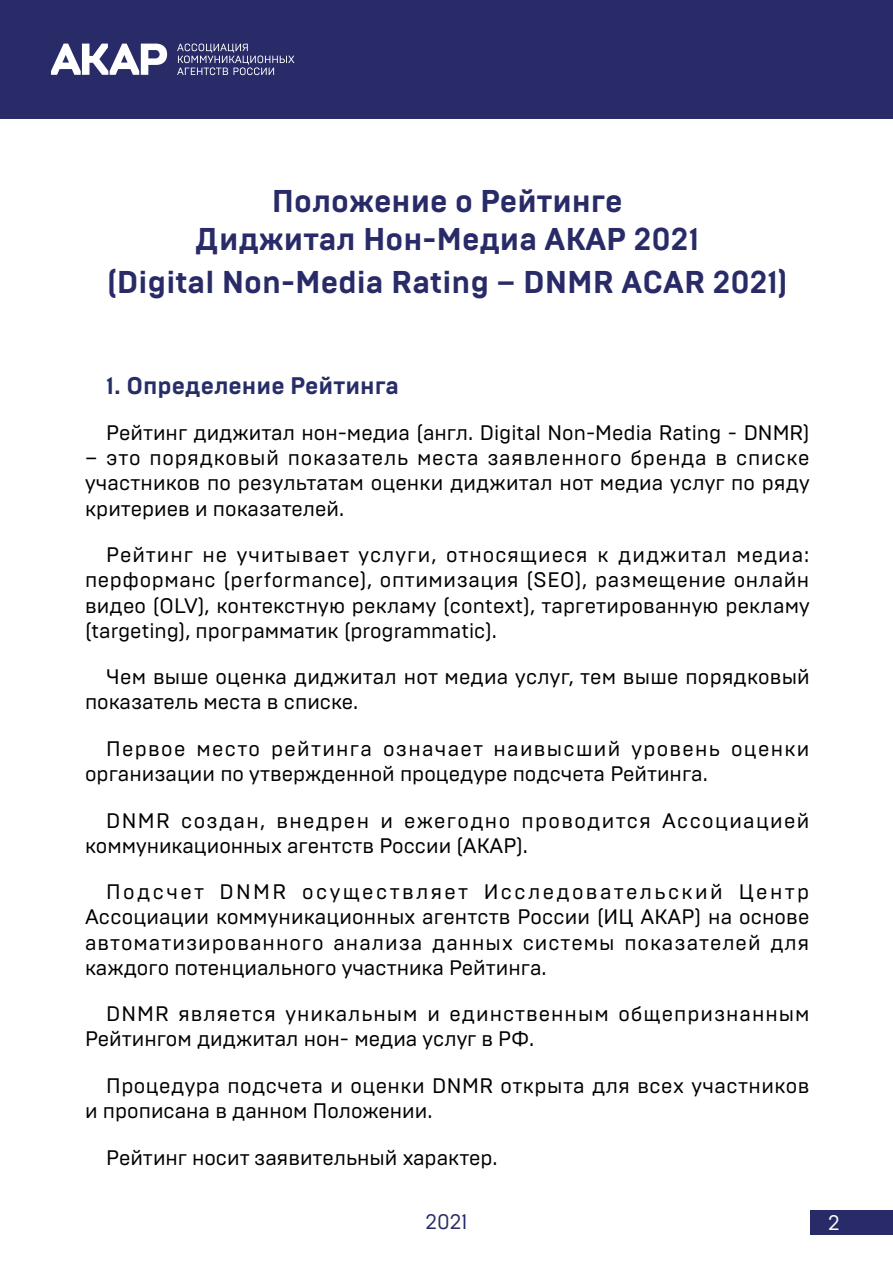
<style>
.page{position:relative;width:893px;height:1263px;background:#fff}
.page>*{position:absolute;margin:0;border:0;box-sizing:border-box;transform-origin:0 0}
.ZAGOLOVOK{font:700 31.5px "Brutal Type";color:#282b67}
.ZAGOLOVOK2{font:700 24px "Brutal Type";color:#272d67}
.text_indent{font:21px/25.2px "Brutal Type";color:#000;text-align:justify}
.text_indent-2{font:21px/25.2px "Brutal Type";letter-spacing:.065em;color:#000}
.text_indent-3{font:21px/25.2px "Brutal Type";letter-spacing:.045em;color:#000}
.text_indent-4{font:21px/25.2px "Brutal Type";letter-spacing:.02em;color:#000}
.t1{font:21px "Brutal Type";color:#282b67}
.t2{font:21px "Brutal Type";color:#fff}
</style>
<div class="page">
<div style="left:0;top:0;width:893px;height:119px;background:#282b67"></div>
<div style="left:810px;top:1210px;width:83px;height:25px;background:#282b67"></div>
<svg style="left:51px;top:44px;width:116px;height:31px"></svg>
<svg style="left:177px;top:44px;width:117px;height:31px"></svg>
<p class="ZAGOLOVOK" style="left:272px;top:182px;width:352px">Положение о Рейтинге</p>
<p class="ZAGOLOVOK" style="left:196px;top:220px;width:505px">Диджитал Нон-Медиа АКАР 2021</p>
<p class="ZAGOLOVOK" style="left:107px;top:263px;width:682px">(Digital Non-Media Rating – DNMR ACAR 2021)</p>
<p class="ZAGOLOVOK2" style="left:106px;top:371px;width:294px">1. Определение Рейтинга</p>
<p class="text_indent" style="left:106px;top:420px;width:705px">Рейтинг диджитал нон-медиа (англ. Digital Non-Media Rating - DNMR)</p>
<p class="text_indent" style="left:85px;top:445px;width:726px">– это порядковый показатель места заявленного бренда в списке участников по результатам оценки диджитал нот медиа услуг по ряду критериев и показателей.</p>
<p class="text_indent" style="left:85px;top:542px;width:726px;text-indent:21px">Рейтинг не учитывает услуги, относящиеся к диджитал медиа: перформанс (performance), оптимизация (SEO), размещение онлайн видео (OLV), контекстную рекламу (context), таргетированную рекламу (targeting), программатик (programmatic).</p>
<p class="text_indent" style="left:85px;top:664px;width:726px;text-indent:21px">Чем выше оценка диджитал нот медиа услуг, тем выше порядковый показатель места в списке.</p>
<p class="text_indent" style="left:85px;top:736px;width:726px;text-indent:21px">Первое место рейтинга означает наивысший уровень оценки организации по утвержденной процедуре подсчета Рейтинга.</p>
<p class="text_indent-2" style="left:85px;top:807px;width:726px;text-indent:21px">DNMR создан, внедрен и ежегодно проводится Ассоциацией коммуникационных агентств России (АКАР).</p>
<p class="text_indent" style="left:85px;top:879px;width:726px;text-indent:21px">Подсчет DNMR осуществляет Исследовательский Центр Ассоциации коммуникационных агентств России (ИЦ АКАР) на основе автоматизированного анализа данных системы показателей для каждого потенциального участника Рейтинга.</p>
<p class="text_indent-3" style="left:85px;top:1001px;width:726px;text-indent:21px">DNMR является уникальным и единственным общепризнанным<br>Рейтингом диджитал нон- медиа услуг в РФ.</p>
<p class="text_indent-4" style="left:85px;top:1073px;width:726px;text-indent:21px">Процедура подсчета и оценки DNMR открыта для всех участников и прописана в данном Положении.</p>
<p class="text_indent" style="left:106px;top:1145px;width:393px">Рейтинг носит заявительный характер.</p>
<p class="t1" style="left:425px;top:1209px;width:44px">2021</p>
<p class="t2" style="left:828px;top:1210px;width:13px">2</p>
</div>
